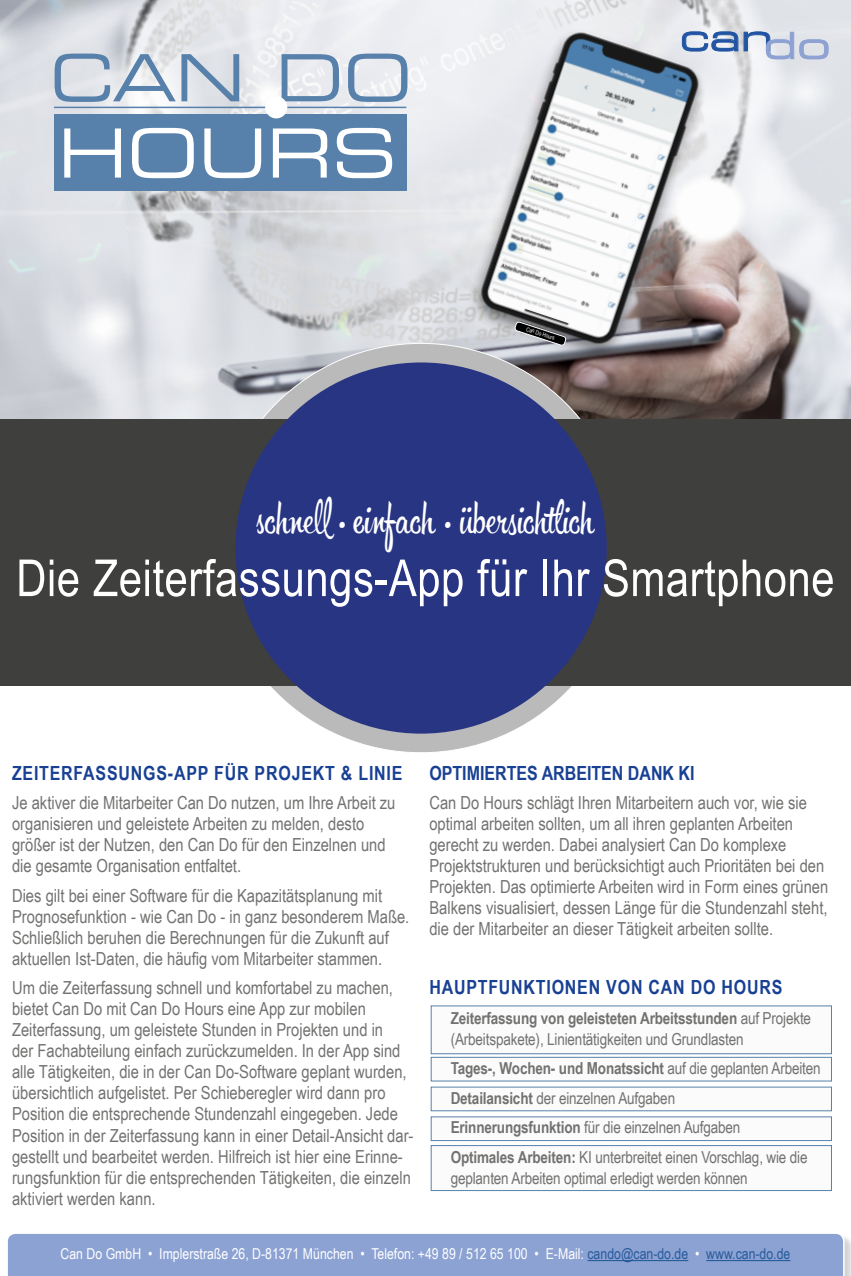
<style>
.page{position:relative;width:851px;height:1276px;background:#fff}
.page>*{position:absolute;margin:0;border:0;box-sizing:border-box;transform-origin:0 0}
.t1{font:expanded 67.5px "Square 721 BT";color:#fff}
.t2{font:expanded 64.95px "Square 721 BT";color:#5781ab}
.t3{font:51px "Arial Narrow";letter-spacing:.01em;color:#fff}
.t4{font:39px "Hipster Script Pro";letter-spacing:-.01em;color:#fff}
.t5{font:expanded 36.3px "Square 721 BT";color:#2155a3;scale:1.13 1}
.t6{font:700 19.5px "Arial Narrow";letter-spacing:.04em;color:#184093}
.t7{font:700 19.5px "Arial Narrow";color:#184093}
.t8{font:18px/21px "Arial Narrow";color:#727271}
.t9{font:16.5px/29.5px "Arial Narrow";letter-spacing:-.01em;color:#727271}
.t10{font:15px "Arial Narrow";color:#fff}
.t11{font:5.7px "Arial Narrow";color:#fff}
.s1{color:#8da2d3}
.s2{font-weight:700}
.s3{color:#275b9b}
</style>
<div class="page">
<div style="left:431px;top:1005px;width:400px;height:49px;background:#fbfbfb;border:1px solid #5781ab"></div>
<div style="left:431px;top:1057px;width:400px;height:24px;background:#fbfbfb;border:1px solid #5781ab"></div>
<div style="left:431px;top:1145px;width:400px;height:45px;background:#fbfbfb;border:1px solid #5781ab"></div>
<div style="left:431px;top:1087px;width:400px;height:24px;background:#fbfbfb;border:1px solid #5781ab"></div>
<div style="left:431px;top:1116px;width:400px;height:24px;background:#fbfbfb"></div>
<img style="left:0;top:0;width:850px;height:420px">
<svg style="left:88px;top:47px;width:117px;height:110px;fill:#eaebee"></svg>
<div style="left:216px;top:343px;width:409px;height:409px;background:#bababa;border-radius:50%"></div>
<div style="left:0;top:420px;width:850px;height:266px;background:#3f3f3e"></div>
<div style="left:235px;top:362px;width:371px;height:371px;background:#283583;border-radius:50%"></div>
<svg style="left:725px;top:31px;width:103px;height:29px;background:#cdd4e1"></svg>
<img style="left:451px;top:13px;width:274px;height:364px">
<svg style="left:514px;top:321px;width:52px;height:25px"></svg>
<div style="left:54px;top:114px;width:352px;height:76px;background:#5781ab"></div>
<hr style="left:54px;top:107px;width:352px;height:1px;background:#5781ab">
<div style="left:265px;top:96px;width:22px;height:22px;background:#fff;border-radius:50%"></div>
<div style="left:7px;top:1234px;width:837px;height:42px;background:#8ca2d3"></div>
<hr style="left:587px;top:1260px;width:101px;height:1px;background:#275b9b">
<hr style="left:706px;top:1260px;width:84px;height:1px;background:#275b9b">
<h2 class="t2" style="left:50px;top:39px;width:364px">CAN DO</h2>
<h1 class="t1" style="left:58px;top:113px;width:339px">HOURS</h1>
<p class="t11" style="left:527px;top:325px;width:31px;rotate:18deg">Can Do Hours</p>
<h3 class="t5" style="left:679px;top:16px;width:135px">can<span class="s1">do</span></h3>
<h3 class="t4" style="left:256px;top:496px;width:341px">schnell • einfach • übersichtlich</h3>
<h3 class="t3" style="left:16px;top:541px;width:819px">Die Zeiterfassungs-App für Ihr Smartphone</h3>
<p class="t6" style="left:12px;top:758px;width:392px">ZEITERFASSUNGS-APP FÜR PROJEKT &amp; LINIE</p>
<p class="t8" style="left:12px;top:792px;width:385px">Je aktiver die Mitarbeiter Can Do nutzen, um Ihre Arbeit zu organisieren und geleistete Arbeiten zu melden, desto größer ist der Nutzen, den Can Do für den Einzelnen und die gesamte Organisation entfaltet.</p>
<p class="t8" style="left:12px;top:884px;width:399px">Dies gilt bei einer Software für die Kapazitätsplanung mit Prognosefunktion - wie Can Do - in ganz besonderem Maße.<br>Schließlich beruhen die Berechnungen für die Zukunft auf aktuellen Ist-Daten, die häufig vom Mitarbeiter stammen.</p>
<p class="t8" style="left:12px;top:977px;width:403px">Um die Zeiterfassung schnell und komfortabel zu machen, bietet Can Do mit Can Do Hours eine App zur mobilen Zeiterfassung, um geleistete Stunden in Projekten und in<br>der Fachabteilung einfach zurückzumelden. In der App sind alle Tätigkeiten, die in der Can Do-Software geplant wurden, übersichtlich aufgelistet. Per Schieberegler wird dann pro Position die entsprechende Stundenzahl eingegeben. Jede Position in der Zeiterfassung kann in einer Detail-Ansicht dar&shy;gestellt und bearbeitet werden. Hilfreich ist hier eine Erinne&shy;rungsfunktion für die entsprechenden Tätigkeiten, die einzeln aktiviert werden kann.</p>
<p class="t7" style="left:429px;top:758px;width:267px">OPTIMIERTES ARBEITEN DANK KI</p>
<p class="t8" style="left:429px;top:792px;width:400px">Can Do Hours schlägt Ihren Mitarbeitern auch vor, wie sie optimal arbeiten sollten, um all ihren geplanten Arbeiten gerecht zu werden. Dabei analysiert Can Do komplexe Projektstrukturen und berücksichtigt auch Prioritäten bei den Projekten. Das optimierte Arbeiten wird in Form eines grünen Balkens visualisiert, dessen Länge für die Stundenzahl steht, die der Mitarbeiter an dieser Tätigkeit arbeiten sollte.</p>
<p class="t6" style="left:429px;top:972px;width:354px">HAUPTFUNKTIONEN VON CAN DO HOURS</p>
<p class="t9" style="left:450px;top:1007px;width:362px;line-height:21px"><span class="s2">Zeiterfassung von geleisteten Arbeitsstunden</span> auf Projekte (Arbeitspakete), Linientätigkeiten und Grundlasten</p>
<p class="t9" style="left:450px;top:1053px;width:371px"><span class="s2">Tages-, Wochen- und Monatssicht</span> auf die geplanten Arbeiten <span class="s2">Detailansicht</span> der einzelnen Aufgaben<br><span class="s2">Erinnerungsfunktion</span> für die einzelnen Aufgaben<br><span class="s2">Optimales Arbeiten:</span> KI unterbreitet einen Vorschlag, wie die</p>
<p class="t9" style="left:450px;top:1162px;width:298px">geplanten Arbeiten optimal erledigt werden können</p>
<p class="t10" style="left:61px;top:1242px;width:731px">Can Do GmbH • Implerstraße 26, D-81371 München • Telefon: +49 89 / 512 65 100 • E-Mail: <span class="s3">cando@can-do.de</span> • <span class="s3">www.can-do.de</span></p>
</div>
